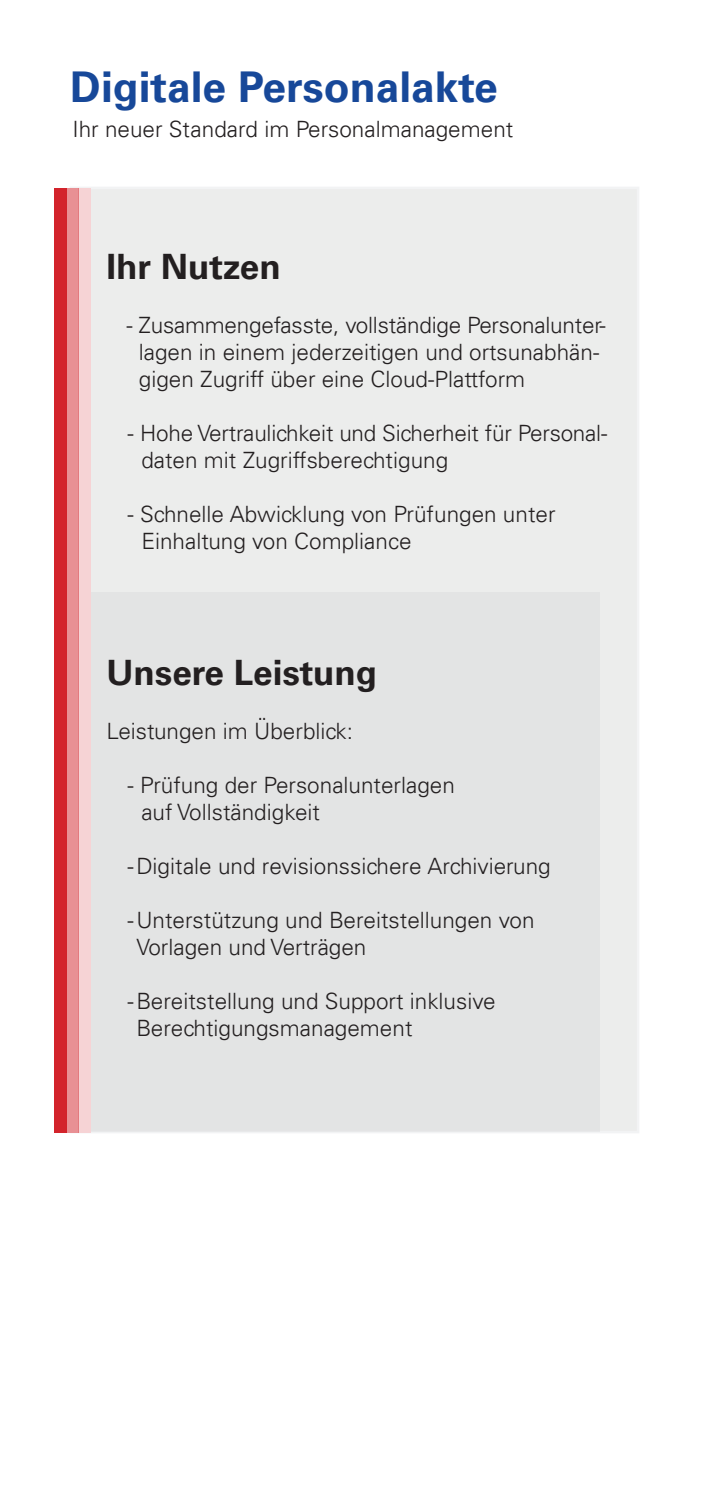
<style>
.page{position:relative;width:709px;height:1489px;background:#fff}
.page>*{position:absolute;margin:0;border:0;box-sizing:border-box;transform-origin:0 0}
.t1{font:700 42.5px "Univers LT";color:#174899}
.t2{font:700 35px "Univers LT";color:#231f20}
.t3{font:300 22.5px/27px "Univers LT";color:#231f20}
</style>
<div class="page">
<div style="left:70px;top:187px;width:569px;height:946px;background:#ecedec"></div>
<div style="left:70px;top:592px;width:530px;height:539px;background:#e3e4e4"></div>
<div style="left:55px;top:188px;width:12px;height:943px;background:#d3232b"></div>
<div style="left:67px;top:188px;width:12px;height:943px;background:#e89094"></div>
<div style="left:79px;top:188px;width:12px;height:943px;background:#f6d3d5"></div>
<h1 class="t1" style="left:70px;top:62px;width:429px">Digitale Personalakte</h1>
<p class="t3" style="left:73px;top:115px;width:442px">Ihr neuer Standard im Personalmanagement</p>
<h2 class="t2" style="left:106px;top:246px;width:176px">Ihr Nutzen</h2>
<p class="t3" style="left:139px;top:311px;width:468px;text-indent:-12px">- Zusammengefasste, vollständige Personalunter&shy;lagen in einem jederzeitigen und ortsunabhän&shy;gigen Zugriff über eine Cloud-Plattform</p>
<p class="t3" style="left:141px;top:419px;width:467px;text-indent:-14px">- Hohe Vertraulichkeit und Sicherheit für Personal&shy;daten mit Zugriffsberechtigung</p>
<p class="t3" style="left:141px;top:500px;width:415px;text-indent:-14px">- Schnelle Abwicklung von Prüfungen unter<br>Einhaltung von Compliance</p>
<h2 class="t2" style="left:106px;top:652px;width:272px">Unsere Leistung</h2>
<p class="t3" style="left:106px;top:717px;width:248px">Leistungen im Überblick:</p>
<p class="t3" style="left:141px;top:771px;width:315px;text-indent:-14px">- Prüfung der Personalunterlagen auf Vollständigkeit</p>
<p class="t3" style="left:128px;top:852px;width:424px">-Digitale und revisionssichere Archivierung</p>
<p class="t3" style="left:136px;top:906px;width:399px;text-indent:-9px">-Unterstützung und Bereitstellungen von<br>Vorlagen und Verträgen</p>
<p class="t3" style="left:136px;top:987px;width:361px;text-indent:-9px">-Bereitstellung und Support inklusive<br>Berechtigungsmanagement</p>
</div>
